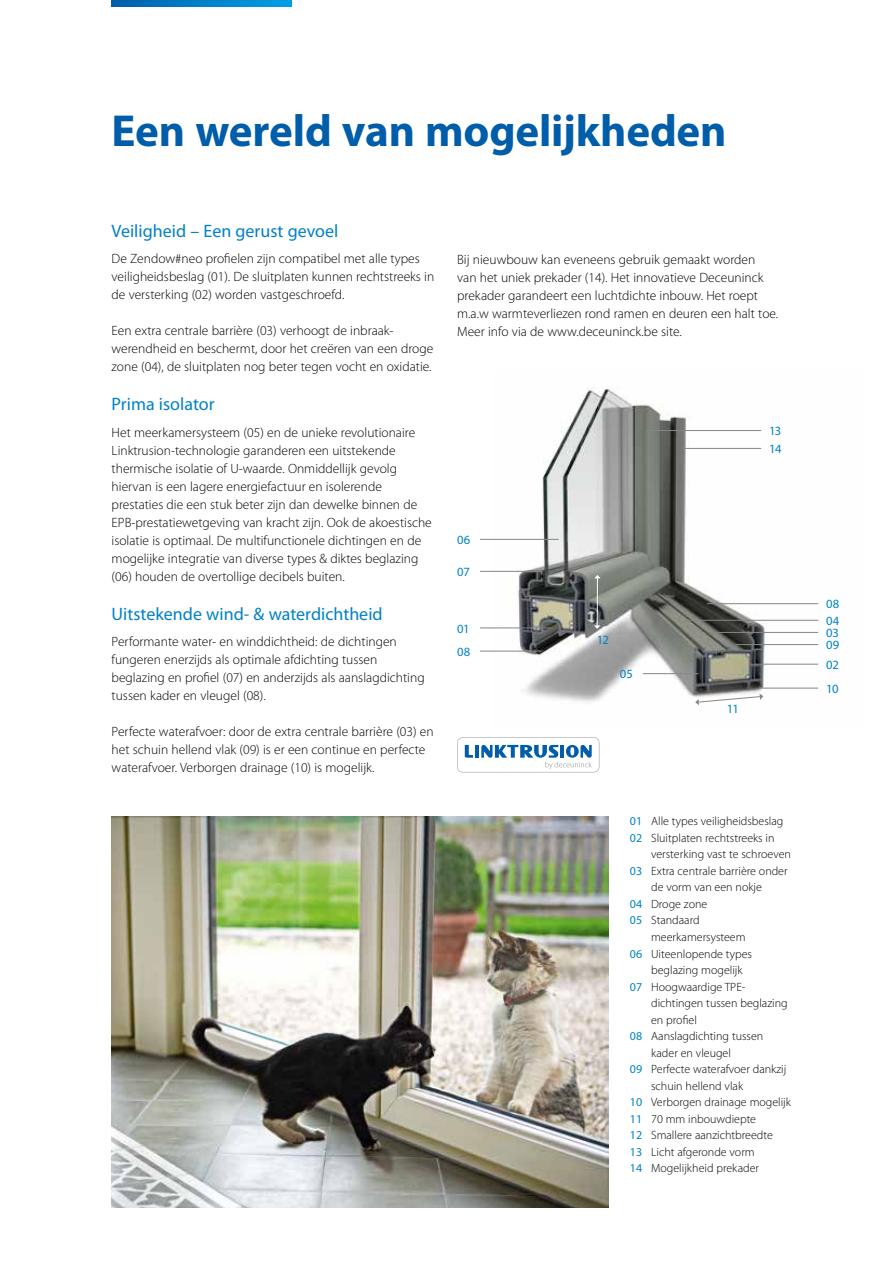
<style>
.page{position:relative;width:893px;height:1263px;background:#fff}
.page>*{position:absolute;margin:0;border:0;box-sizing:border-box;transform-origin:0 0}
.t1{font:700 45px "Myriad Pro";letter-spacing:-.005em;color:#005da9}
.t2{font:18px "Myriad Pro";color:#0081c7}
.t3{font:300 13.5px/18px "Myriad Pro";color:#000}
.t4{font:12.6px/23.1px "Myriad Pro";letter-spacing:-.01em;color:#0081c7}
.t5{font:300 12px "Myriad Pro";color:#000}
.s1{font-weight:400;color:#0081c7}
</style>
<div class="page">
<img style="left:112px;top:816px;width:497px;height:391px">
<hr style="left:0;top:0;width:1px;height:378px;background:#878686">
<svg style="left:112px;top:0;width:179px;height:6px"></svg>
<img style="left:493px;top:387px;width:326px;height:315px">
<hr style="left:597px;top:578px;width:1px;height:48px;background:#fff">
<svg style="left:594px;top:575px;width:7px;height:3px"></svg>
<svg style="left:594px;top:625px;width:6px;height:4px"></svg>
<svg style="left:695px;top:693px;width:68px;height:12px"></svg>
<hr style="left:480px;top:539px;width:79px;height:1px;background:#878686">
<hr style="left:480px;top:571px;width:62px;height:1px;background:#878686">
<hr style="left:480px;top:628px;width:71px;height:1px;background:#878686">
<hr style="left:480px;top:651px;width:62px;height:1px;background:#878686">
<hr style="left:643px;top:673px;width:56px;height:1px;background:#878686">
<hr style="left:649px;top:430px;width:112px;height:1px;background:#878686">
<hr style="left:685px;top:448px;width:76px;height:1px;background:#878686">
<hr style="left:684px;top:620px;width:134px;height:1px;background:#878686">
<hr style="left:735px;top:644px;width:83px;height:1px;background:#878686">
<hr style="left:750px;top:664px;width:68px;height:1px;background:#878686">
<hr style="left:707px;top:603px;width:111px;height:1px;background:#878686">
<hr style="left:759px;top:688px;width:59px;height:1px;background:#878686">
<hr style="left:709px;top:632px;width:109px;height:1px;background:#878686">
<svg style="left:457px;top:737px;width:142px;height:35px"></svg>
<hr style="left:475px;top:745px;width:4px;height:13px;background:#005da9">
<h1 class="t1" style="left:112px;top:101px;width:616px">Een wereld van mogelijkheden</h1>
<h2 class="t2" style="left:112px;top:220px;width:228px">Veiligheid – Een gerust gevoel</h2>
<p class="t3" style="left:112px;top:250px;width:324px">De Zendow#neo profielen zijn compatibel met alle types veiligheidsbeslag (01). De sluitplaten kunnen rechtstreeks in de versterking (02) worden vastgeschroefd.</p>
<p class="t3" style="left:112px;top:322px;width:323px">Een extra centrale barrière (03) verhoogt de inbraak&shy;werendheid en beschermt, door het creëren van een droge zone (04), de sluitplaten nog beter tegen vocht en oxidatie.</p>
<h2 class="t2" style="left:112px;top:393px;width:105px">Prima isolator</h2>
<p class="t3" style="left:112px;top:423px;width:322px">Het meerkamersysteem (05) en de unieke revolutionaire Linktrusion-technologie garanderen een uitstekende thermische isolatie of U-waarde. Onmiddellijk gevolg hiervan is een lagere energiefactuur en isolerende prestaties die een stuk beter zijn dan dewelke binnen de EPB-prestatiewetgeving van kracht zijn. Ook de akoestische isolatie is optimaal. De multifunctionele dichtingen en de mogelijke integratie van diverse types &amp; diktes beglazing (06) houden de overtollige decibels buiten.</p>
<h2 class="t2" style="left:112px;top:603px;width:273px">Uitstekende wind- &amp; waterdichtheid</h2>
<p class="t3" style="left:112px;top:633px;width:315px">Performante water- en winddichtheid: de dichtingen fungeren enerzijds als optimale afdichting tussen beglazing en profiel (07) en anderzijds als aanslagdichting tussen kader en vleugel (08).</p>
<p class="t3" style="left:112px;top:723px;width:324px">Perfecte waterafvoer: door de extra centrale barrière (03) en het schuin hellend vlak (09) is er een continue en perfecte waterafvoer. Verborgen drainage (10) is mogelijk.</p>
<p class="t3" style="left:457px;top:250px;width:323px">Bij nieuwbouw kan eveneens gebruik gemaakt worden<br>van het uniek prekader (14). Het innovatieve Deceuninck prekader garandeert een luchtdichte inbouw. Het roept m.a.w warmteverliezen rond ramen en deuren een halt toe.<br>Meer info via de www.deceuninck.be site.</p>
<p class="t4" style="left:457px;top:528px;width:15px">06</p>
<p class="t4" style="left:457px;top:560px;width:14px">07</p>
<p class="t4" style="left:457px;top:617px;width:15px">01<br>08</p>
<p class="t4" style="left:769px;top:422px;width:14px;line-height:17.9px">13<br>14</p>
<p class="t4" style="left:597px;top:627px;width:14px">12</p>
<p class="t4" style="left:620px;top:662px;width:15px">05</p>
<p class="t4" style="left:727px;top:696px;width:13px">11</p>
<p class="t5" style="left:630px;top:814px;width:155px"><span class="s1">01</span> Alle types veiligheidsbeslag</p>
<p class="t5" style="left:630px;top:831px;width:146px"><span class="s1">02</span> Sluitplaten rechtstreeks in</p>
<p class="t5" style="left:651px;top:847px;width:141px">versterking vast te schroeven</p>
<p class="t5" style="left:630px;top:864px;width:159px"><span class="s1">03</span> Extra centrale barrière onder</p>
<p class="t5" style="left:651px;top:880px;width:112px">de vorm van een nokje</p>
<p class="t5" style="left:630px;top:897px;width:79px"><span class="s1">04</span> Droge zone</p>
<p class="t5" style="left:630px;top:913px;width:71px"><span class="s1">05</span> Standaard</p>
<p class="t5" style="left:651px;top:930px;width:96px">meerkamersysteem</p>
<p class="t5" style="left:630px;top:946px;width:124px"><span class="s1">06</span> Uiteenlopende types</p>
<p class="t5" style="left:651px;top:963px;width:93px">beglazing mogelijk</p>
<p class="t5" style="left:630px;top:979px;width:116px"><span class="s1">07</span> Hoogwaardige TPE-</p>
<p class="t5" style="left:651px;top:996px;width:138px">dichtingen tussen beglazing</p>
<p class="t5" style="left:651px;top:1012px;width:47px">en profiel</p>
<p class="t5" style="left:630px;top:1029px;width:135px"><span class="s1">08</span> Aanslagdichting tussen</p>
<p class="t5" style="left:651px;top:1045px;width:81px">kader en vleugel</p>
<p class="t5" style="left:630px;top:1062px;width:158px"><span class="s1">09</span> Perfecte waterafvoer dankzij</p>
<p class="t5" style="left:651px;top:1078px;width:93px">schuin hellend vlak</p>
<p class="t5" style="left:630px;top:1095px;width:163px"><span class="s1">10</span> Verborgen drainage mogelijk</p>
<p class="t5" style="left:630px;top:1111px;width:128px"><span class="s1">11</span> 70 mm inbouwdiepte</p>
<p class="t5" style="left:630px;top:1128px;width:144px"><span class="s1">12</span> Smallere aanzichtbreedte</p>
<p class="t5" style="left:630px;top:1144px;width:126px"><span class="s1">13</span> Licht afgeronde vorm</p>
<p class="t5" style="left:630px;top:1161px;width:131px"><span class="s1">14</span> Mogelijkheid prekader</p>
<p class="t4" style="left:826px;top:592px;width:15px">08</p>
<p class="t4" style="left:826px;top:608px;width:15px;line-height:24.3px">04<br>09</p>
<p class="t4" style="left:826px;top:653px;width:14px">02</p>
<p class="t4" style="left:826px;top:621px;width:14px">03</p>
<p class="t4" style="left:826px;top:677px;width:14px">10</p>
</div>
